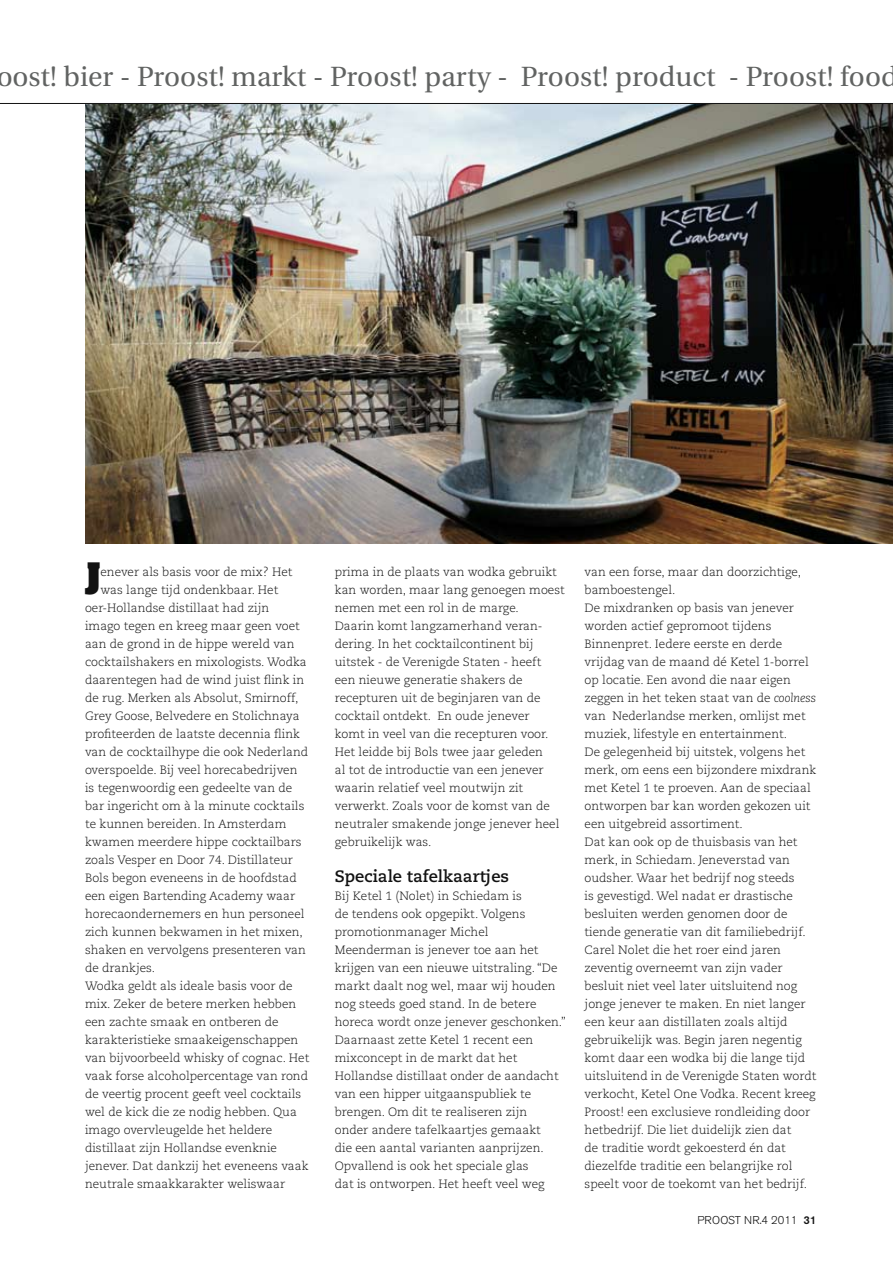
<style>
.page{position:relative;width:893px;height:1263px;background:#fff}
.page>*{position:absolute;margin:0;border:0;box-sizing:border-box;transform-origin:0 0}
.t1{font:700 36.9px "Aachen";color:#121212}
.t2{font:27.75px "Utopia";letter-spacing:.005em;color:#616362}
.t3{font:700 16.5px "Caecilia";color:#121212}
.t4{font:300 12px/18px "Caecilia";color:#121212}
.t5{font:300 11.25px "Akzidenz Grotesk BE";color:#121212}
.s1{font-style:italic}
.s2{font-weight:500}
</style>
<div class="page">
<img style="left:85px;top:105px;width:808px;height:438px">
<hr style="left:0;top:103px;width:893px;height:1px;background:#121212">
<h2 class="t2" style="left:-4px;top:61px;width:903px">oost! bier - Proost! markt - Proost! party - Proost! product - Proost! food</h2>
<h1 class="t1" style="left:85px;top:552px;width:17px">J</h1>
<p class="t4" style="left:101px;top:563px;width:193px">enever als basis voor de mix? Het</p>
<p class="t4" style="left:101px;top:581px;width:179px">was lange tijd ondenkbaar. Het</p>
<p class="t4" style="left:85px;top:599px;width:186px">oer-Hollandse distillaat had zijn</p>
<p class="t4" style="left:85px;top:617px;width:216px">imago tegen en kreeg maar geen voet</p>
<p class="t4" style="left:85px;top:635px;width:211px">aan de grond in de hippe wereld van</p>
<p class="t4" style="left:85px;top:653px;width:223px">cocktailshakers en mixologists. Wodka</p>
<p class="t4" style="left:85px;top:671px;width:221px">daarentegen had de wind juist flink in</p>
<p class="t4" style="left:85px;top:689px;width:215px">de rug. Merken als Absolut, Smirnoff,</p>
<p class="t4" style="left:85px;top:707px;width:216px">Grey Goose, Belvedere en Stolichnaya</p>
<p class="t4" style="left:85px;top:725px;width:216px">profiteerden de laatste decennia flink</p>
<p class="t4" style="left:85px;top:743px;width:225px">van de cocktailhype die ook Nederland</p>
<p class="t4" style="left:85px;top:761px;width:214px">overspoelde. Bij veel horecabedrijven</p>
<p class="t4" style="left:85px;top:779px;width:209px">is tegenwoordig een gedeelte van de</p>
<p class="t4" style="left:85px;top:797px;width:221px">bar ingericht om à la minute cocktails</p>
<p class="t4" style="left:85px;top:815px;width:203px">te kunnen bereiden. In Amsterdam</p>
<p class="t4" style="left:85px;top:833px;width:218px">kwamen meerdere hippe cocktailbars</p>
<p class="t4" style="left:85px;top:851px;width:210px">zoals Vesper en Door 74. Distillateur</p>
<p class="t4" style="left:85px;top:869px;width:213px">Bols begon eveneens in de hoofdstad</p>
<p class="t4" style="left:85px;top:887px;width:212px">een eigen Bartending Academy waar</p>
<p class="t4" style="left:85px;top:905px;width:221px">horecaondernemers en hun personeel</p>
<p class="t4" style="left:85px;top:923px;width:219px">zich kunnen bekwamen in het mixen,</p>
<p class="t4" style="left:85px;top:941px;width:222px">shaken en vervolgens presenteren van</p>
<p class="t4" style="left:85px;top:959px;width:72px">de drankjes.</p>
<p class="t4" style="left:85px;top:977px;width:209px">Wodka geldt als ideale basis voor de</p>
<p class="t4" style="left:85px;top:995px;width:213px">mix. Zeker de betere merken hebben</p>
<p class="t4" style="left:85px;top:1013px;width:195px">een zachte smaak en ontberen de</p>
<p class="t4" style="left:85px;top:1031px;width:215px">karakteristieke smaakeigenschappen</p>
<p class="t4" style="left:85px;top:1049px;width:226px">van bijvoorbeeld whisky of cognac. Het</p>
<p class="t4" style="left:85px;top:1067px;width:225px">vaak forse alcoholpercentage van rond</p>
<p class="t4" style="left:85px;top:1085px;width:218px">de veertig procent geeft veel cocktails</p>
<p class="t4" style="left:85px;top:1103px;width:213px">wel de kick die ze nodig hebben. Qua</p>
<p class="t4" style="left:85px;top:1121px;width:189px">imago overvleugelde het heldere</p>
<p class="t4" style="left:85px;top:1139px;width:193px">distillaat zijn Hollandse evenknie</p>
<p class="t4" style="left:85px;top:1157px;width:225px">jenever. Dat dankzij het eveneens vaak</p>
<p class="t4" style="left:85px;top:1175px;width:202px">neutrale smaakkarakter weliswaar</p>
<p class="t4" style="left:335px;top:563px;width:231px">prima in de plaats van wodka gebruikt kan worden, maar lang genoegen moest nemen met een rol in de marge.<br>Daarin komt langzamerhand veran&shy;dering. In het cocktailcontinent bij uitstek - de Verenigde Staten - heeft een nieuwe generatie shakers de recepturen uit de beginjaren van de cocktail ontdekt. En oude jenever<br>komt in veel van die recepturen voor.<br>Het leidde bij Bols twee jaar geleden<br>al tot de introductie van een jenever waarin relatief veel moutwijn zit verwerkt. Zoals voor de komst van de neutraler smakende jonge jenever heel gebruikelijk was.</p>
<h3 class="t3" style="left:335px;top:867px;width:176px">Speciale tafelkaartjes</h3>
<p class="t4" style="left:335px;top:887px;width:233px">Bij Ketel 1 (Nolet) in Schiedam is<br>de tendens ook opgepikt. Volgens promotionmanager Michel Meenderman is jenever toe aan het krijgen van een nieuwe uitstraling. “De markt daalt nog wel, maar wij houden nog steeds goed stand. In de betere horeca wordt onze jenever geschonken.’’ Daarnaast zette Ketel 1 recent een mixconcept in de markt dat het Hollandse distillaat onder de aandacht van een hipper uitgaanspubliek te brengen. Om dit te realiseren zijn<br>onder andere tafelkaartjes gemaakt<br>die een aantal varianten aanprijzen.<br>Opvallend is ook het speciale glas<br>dat is ontworpen. Het heeft veel weg</p>
<p class="t4" style="left:585px;top:563px;width:233px">van een forse, maar dan doorzichtige, bamboestengel.<br>De mixdranken op basis van jenever worden actief gepromoot tijdens Binnenpret. Iedere eerste en derde vrijdag van de maand dé Ketel 1-borrel op locatie. Een avond die naar eigen zeggen in het teken staat van de <span class="s1">coolness </span>van Nederlandse merken, omlijst met muziek, lifestyle en entertainment.<br>De gelegenheid bij uitstek, volgens het merk, om eens een bijzondere mixdrank met Ketel 1 te proeven. Aan de speciaal ontworpen bar kan worden gekozen uit een uitgebreid assortiment.<br>Dat kan ook op de thuisbasis van het merk, in Schiedam. Jeneverstad van oudsher. Waar het bedrijf nog steeds<br>is gevestigd. Wel nadat er drastische besluiten werden genomen door de tiende generatie van dit familiebedrijf.<br>Carel Nolet die het roer eind jaren zeventig overneemt van zijn vader besluit niet veel later uitsluitend nog jonge jenever te maken. En niet langer een keur aan distillaten zoals altijd gebruikelijk was. Begin jaren negentig komt daar een wodka bij die lange tijd uitsluitend in de Verenigde Staten wordt verkocht, Ketel One Vodka. Recent kreeg Proost! een exclusieve rondleiding door hetbedrijf. Die liet duidelijk zien dat<br>de traditie wordt gekoesterd én dat diezelfde traditie een belangrijke rol speelt voor de toekomt van het bedrijf.</p>
<p class="t5" style="left:697px;top:1214px;width:121px">PROOST NR.4 2011 <span class="s2">31</span></p>
</div>
